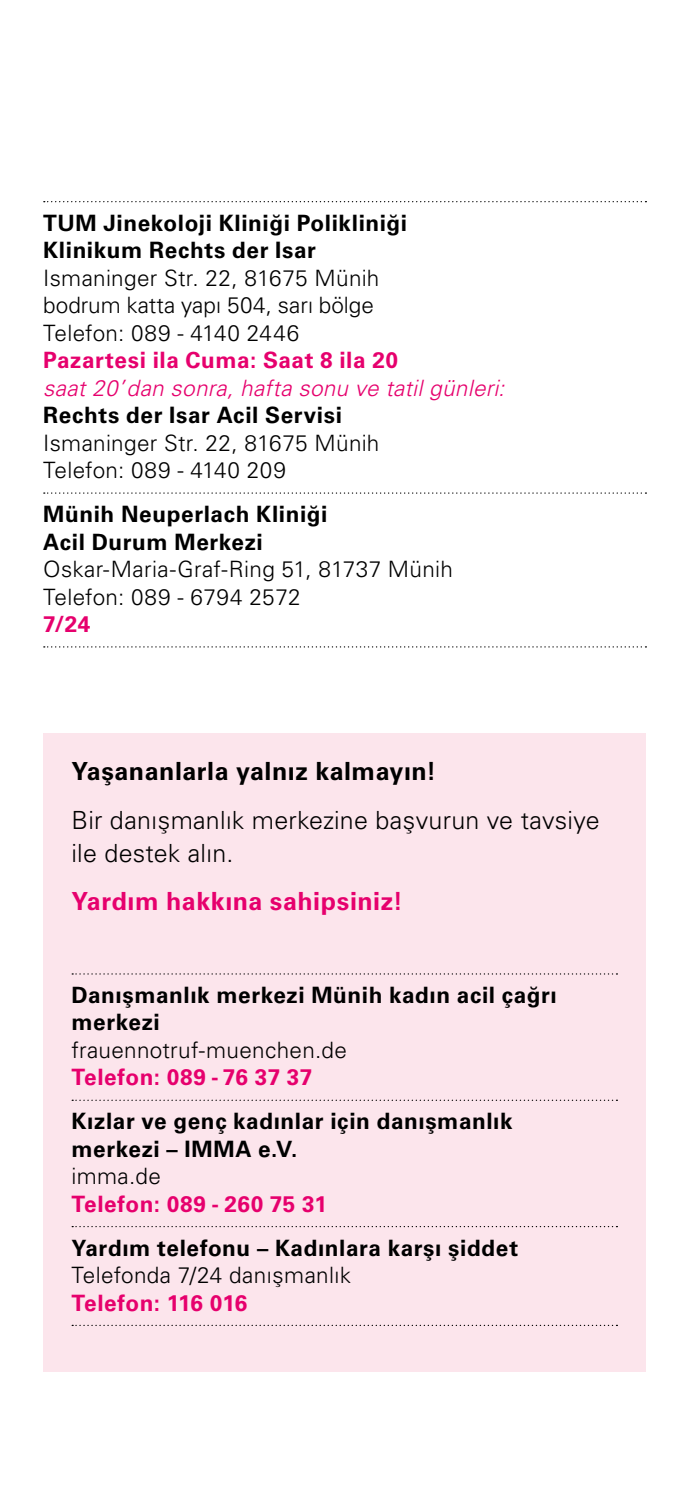
<style>
.page{position:relative;width:688px;height:1489px;background:#fff}
.page>*{position:absolute;margin:0;border:0;box-sizing:border-box;transform-origin:0 0}
.Fließtext_CYR{font:300 25px/32.5px "Univers LTCYR 45";letter-spacing:.01em;color:#000}
.Fließtext_CYR-2{font:700 25px "Univers LTCYR 65";letter-spacing:.02em;color:#000}
.Fließtext_CYR-3{font:700 25px "Univers LTCYR 65";letter-spacing:.02em;color:#e6006d}
.Subheadline_2_Kliniken_CYR{font:300 22.5px/27.5px "Univers LTCYR 45";letter-spacing:.015em;color:#000}
.Subheadline_2_Kliniken_CYR-2{font:700 22.5px/27.5px "Univers LTCYR 65";letter-spacing:.025em;color:#000}
.s1{font-family:"Univers LTCYR 65";font-weight:700}
.s2{font-family:"Univers LTCYR 65";font-weight:700;color:#e6006d}
.s3{font-style:italic;color:#e6006d}
.s4{font-family:"Univers LTCYR 45";font-weight:300}
.s5{color:#e6006d}
.s6{font-family:"Univers LT Std";color:#e6006d}
</style>
<div class="page">
<div style="left:43px;top:733px;width:602px;height:638px;background:#fce5ec"></div>
<svg style="left:72px;top:973px;width:545px;height:1px"></svg>
<svg style="left:72px;top:1099px;width:545px;height:1px"></svg>
<svg style="left:72px;top:1226px;width:545px;height:1px"></svg>
<svg style="left:72px;top:1324px;width:545px;height:1px"></svg>
<svg style="left:44px;top:201px;width:602px;height:1px"></svg>
<svg style="left:44px;top:492px;width:602px;height:1px"></svg>
<svg style="left:44px;top:646px;width:602px;height:1px"></svg>
<p class="Subheadline_2_Kliniken_CYR" style="left:43px;top:208px;width:462px"><span class="s1">TUM Jinekoloji Kliniği Polikliniği<br>Klinikum Rechts der Isar<br></span>Ismaninger Str. 22, 81675 Münih<br>bodrum katta yapı 504, sarı bölge<br>Telefon: 089 - 4140 2446<br><span class="s2">Pazartesi ila Cuma: Saat 8 ila 20<br></span><span class="s3">saat 20’dan sonra, hafta sonu ve tatil günleri:<br></span><span class="s1">Rechts der Isar Acil Servisi<br></span>Ismaninger Str. 22, 81675 Münih<br>Telefon: 089 - 4140 209</p>
<p class="Subheadline_2_Kliniken_CYR" style="left:43px;top:499px;width:411px"><span class="s1">Münih Neuperlach Kliniği<br>Acil Durum Merkezi<br></span>Oskar-Maria-Graf-Ring 51, 81737 Münih<br>Telefon: 089 - 6794 2572<br><span class="s2">7/24</span></p>
<p class="Fließtext_CYR-2" style="left:71px;top:753px;width:366px">Yaşananlarla yalnız kalmayın!</p>
<p class="Fließtext_CYR" style="left:71px;top:803px;width:529px">Bir danışmanlık merkezine başvurun ve tavsiye ile destek alın.</p>
<p class="Fließtext_CYR-3" style="left:71px;top:883px;width:332px">Yardım hakkına sahipsiniz!</p>
<p class="Subheadline_2_Kliniken_CYR-2" style="left:71px;top:980px;width:486px">Danışmanlık merkezi Münih kadın acil çağrı merkezi<br><span class="s4">frauennotruf-muenchen.de<br></span><span class="s5">Telefon: 089 - 76 37 37</span></p>
<p class="Subheadline_2_Kliniken_CYR-2" style="left:71px;top:1106px;width:442px">Kızlar ve genç kadınlar için danışmanlık merkezi – IMMA e.V.<br><span class="s4">imma.de<br></span><span class="s5">Telefon: 089 - 260 75 31</span></p>
<p class="Subheadline_2_Kliniken_CYR-2" style="left:72px;top:1232px;width:448px">Yardım telefonu – Kadınlara karşı şiddet<br><span class="s4">Telefonda 7/24 danışmanlık<br></span><span class="s6">Telefon: 116 016</span></p>
</div>
